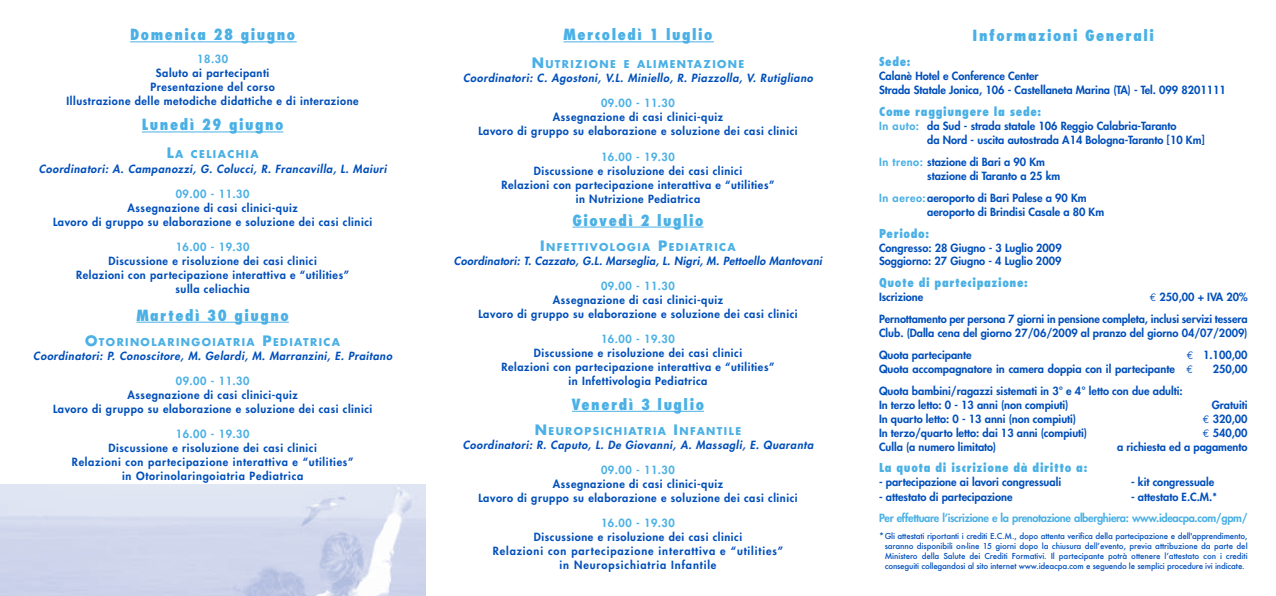
<style>
.page{position:relative;width:1276px;height:596px;background:#fff}
.page>*{position:absolute;margin:0;border:0;box-sizing:border-box;transform-origin:0 0}
.t1{font:800 condensed 15px "Futura";letter-spacing:.1em;color:#4ab0e5}
.t2{font:800 condensed 12px "Futura";letter-spacing:.05em;color:#4ab0e5}
.t3{font:800 11px/14px "Futura Std";letter-spacing:.05em;color:#004fbb;text-align:center}
.t4{font:800 11px/14px "Futura Std";color:#004fbb}
.t5{font:italic 800 11px "Futura Std";letter-spacing:.05em;color:#004fbb}
.t6{font:800 11px "Futura Std";letter-spacing:-.03em;color:#4ab0e5}
.t7{font:800 11px/14px "Futura Std";letter-spacing:.08em;color:#004fbb;text-align:center}
.t8{font:800 11px/22px "Futura Std";letter-spacing:-.01em;color:#004fbb;text-align:right}
.t9{font:italic 800 11px "Futura Std";letter-spacing:.025em;color:#004fbb}
.t10{font:700 10.5px "Futura";letter-spacing:.135em;color:#4ab0e5}
.t11{font:500 8px/10px "Futura";letter-spacing:-.02em;color:#004fbb;text-align:justify}
.s1{font-size:14px}
.s2{color:#4ab0e5}
.s3{font-family:"Euro Mono";font-weight:400}
</style>
<div class="page">
<hr style="left:130px;top:41px;width:167px;height:1px;background:#4ab0e5">
<hr style="left:142px;top:131px;width:141px;height:1px;background:#4ab0e5">
<hr style="left:136px;top:321px;width:153px;height:1px;background:#4ab0e5">
<hr style="left:563px;top:41px;width:151px;height:1px;background:#4ab0e5">
<hr style="left:572px;top:226px;width:131px;height:1px;background:#4ab0e5">
<hr style="left:572px;top:410px;width:132px;height:1px;background:#4ab0e5">
<img style="left:0;top:484px;width:425px;height:111px">
<h1 class="t1" style="left:130px;top:28px;width:167px">Domenica 28 giugno</h1>
<p class="t6" style="left:197px;top:54px;width:32px">18.30</p>
<p class="t3" style="left:67px;top:67px;width:293px">Saluto ai partecipanti<br>Presentazione del corso<br>Illustrazione delle metodiche didattiche e di interazione</p>
<h1 class="t1" style="left:142px;top:118px;width:143px">Lunedì 29 giugno</h1>
<p class="t10" style="left:167px;top:150px;width:93px"><span class="s1">L</span>A CELIACHIA</p>
<p class="t5" style="left:39px;top:163px;width:349px">Coordinatori: A. Campanozzi, G. Colucci, R. Francavilla, L. Maiuri</p>
<p class="t6" style="left:176px;top:188px;width:75px">09.00 - 11.30</p>
<p class="t3" style="left:53px;top:201px;width:321px">Assegnazione di casi clinici-quiz<br>Lavoro di gruppo su elaborazione e soluzione dei casi clinici</p>
<p class="t6" style="left:176px;top:241px;width:75px">16.00 - 19.30</p>
<p class="t3" style="left:76px;top:254px;width:274px">Discussione e risoluzione dei casi clinici<br>Relazioni con partecipazione interattiva e “utilities” sulla celiachia</p>
<h1 class="t1" style="left:136px;top:308px;width:154px">Martedì 30 giugno</h1>
<p class="t10" style="left:85px;top:337px;width:256px"><span class="s1">O</span>TORINOLARINGOIATRIA <span class="s1">P</span>EDIATRICA</p>
<p class="t5" style="left:33px;top:350px;width:360px">Coordinatori: P. Conoscitore, M. Gelardi, M. Marranzini, E. Praitano</p>
<p class="t6" style="left:176px;top:375px;width:75px">09.00 - 11.30</p>
<p class="t3" style="left:53px;top:388px;width:321px">Assegnazione di casi clinici-quiz<br>Lavoro di gruppo su elaborazione e soluzione dei casi clinici</p>
<p class="t6" style="left:176px;top:428px;width:75px">16.00 - 19.30</p>
<p class="t3" style="left:72px;top:441px;width:283px">Discussione e risoluzione dei casi clinici<br>Relazioni con partecipazione interattiva e “utilities” in Otorinolaringoiatria Pediatrica</p>
<h1 class="t1" style="left:563px;top:28px;width:150px">Mercoledì 1 luglio</h1>
<p class="t10" style="left:532px;top:60px;width:214px"><span class="s1">N</span>UTRIZIONE E ALIMENTAZIONE</p>
<p class="t5" style="left:463px;top:73px;width:351px">Coordinatori: C. Agostoni, V.L. Miniello, R. Piazzolla, V. Rutigliano</p>
<p class="t6" style="left:601px;top:98px;width:75px">09.00 - 11.30</p>
<p class="t3" style="left:478px;top:111px;width:321px">Assegnazione di casi clinici-quiz<br>Lavoro di gruppo su elaborazione e soluzione dei casi clinici</p>
<p class="t6" style="left:601px;top:151px;width:75px">16.00 - 19.30</p>
<p class="t3" style="left:501px;top:164px;width:274px">Discussione e risoluzione dei casi clinici<br>Relazioni con partecipazione interattiva e “utilities” in Nutrizione Pediatrica</p>
<h1 class="t1" style="left:572px;top:213px;width:133px">Giovedì 2 luglio</h1>
<p class="t10" style="left:540px;top:242px;width:197px"><span class="s1">I</span>NFETTIVOLOGIA <span class="s1">P</span>EDIATRICA</p>
<p class="t9" style="left:454px;top:255px;width:369px">Coordinatori: T. Cazzato, G.L. Marseglia, L. Nigri, M. Pettoello Mantovani</p>
<p class="t6" style="left:601px;top:280px;width:75px">09.00 - 11.30</p>
<p class="t3" style="left:478px;top:293px;width:321px">Assegnazione di casi clinici-quiz<br>Lavoro di gruppo su elaborazione e soluzione dei casi clinici</p>
<p class="t6" style="left:601px;top:333px;width:75px">16.00 - 19.30</p>
<p class="t3" style="left:501px;top:346px;width:274px">Discussione e risoluzione dei casi clinici<br>Relazioni con partecipazione interattiva e “utilities” in Infettivologia Pediatrica</p>
<h1 class="t1" style="left:572px;top:397px;width:133px">Venerdì 3 luglio</h1>
<p class="t10" style="left:535px;top:426px;width:208px"><span class="s1">N</span>EUROPSICHIATRIA <span class="s1">I</span>NFANTILE</p>
<p class="t5" style="left:463px;top:439px;width:352px">Coordinatori: R. Caputo, L. De Giovanni, A. Massagli, E. Quaranta</p>
<p class="t6" style="left:601px;top:464px;width:75px">09.00 - 11.30</p>
<p class="t3" style="left:478px;top:477px;width:321px">Assegnazione di casi clinici-quiz<br>Lavoro di gruppo su elaborazione e soluzione dei casi clinici</p>
<p class="t6" style="left:601px;top:517px;width:75px">16.00 - 19.30</p>
<p class="t7" style="left:493px;top:530px;width:292px">Discussione e risoluzione dei casi clinici<br>Relazioni con partecipazione interattiva e “utilities” in Neuropsichiatria Infantile</p>
<h1 class="t1" style="left:972px;top:29px;width:183px">Informazioni Generali</h1>
<p class="t2" style="left:879px;top:56px;width:33px">Sede:</p>
<p class="t4" style="left:879px;top:69px;width:348px">Calanè Hotel e Conference Center<br>Strada Statale Jonica, 106 - Castellaneta Marina (TA) - Tel. 099 8201111</p>
<p class="t2" style="left:879px;top:106px;width:164px">Come raggiungere la sede:</p>
<p class="t4" style="left:927px;top:119px;width:279px;text-indent:-48px"><span class="s2">In auto:</span> da Sud - strada statale 106 Reggio Calabria-Taranto<br>da Nord - uscita autostrada A14 Bologna-Taranto [10 Km]</p>
<p class="t4" style="left:927px;top:155px;width:135px;text-indent:-48px"><span class="s2">In treno:</span> stazione di Bari a 90 Km stazione di Taranto a 25 km</p>
<p class="t4" style="left:927px;top:191px;width:179px;text-indent:-48px"><span class="s2">In aereo:</span>aeroporto di Bari Palese a 90 Km aeroporto di Brindisi Casale a 80 Km</p>
<p class="t2" style="left:879px;top:228px;width:52px">Periodo:</p>
<p class="t4" style="left:879px;top:242px;width:184px;line-height:13.2px">Congresso: 28 Giugno - 3 Luglio 2009<br>Soggiorno: 27 Giugno - 4 Luglio 2009</p>
<p class="t2" style="left:879px;top:277px;width:150px">Quote di partecipazione:</p>
<p class="t4" style="left:879px;top:291px;width:46px">Iscrizione</p>
<p class="t8" style="left:879px;top:287px;width:370px"><span class="s3">€</span> 250,00 + IVA 20%<br>Pernottamento per persona 7 giorni in pensione completa, inclusi servizi tessera</p>
<p class="t4" style="left:879px;top:323px;width:370px;line-height:22px">Club. (Dalla cena del giorno 27/06/2009 al pranzo del giorno 04/07/2009)<br>Quota partecipante</p>
<p class="t4" style="left:879px;top:349px;width:370px;text-indent:308px"><span class="s3">€</span> 1.100,00<br>Quota accompagnatore in camera doppia con il partecipante <span class="s3">€</span></p>
<p class="t3" style="left:1212px;top:363px;width:36px">250,00</p>
<p class="t4" style="left:879px;top:385px;width:305px">Quota bambini/ragazzi sistemati in 3° e 4° letto con due adulti:<br>In terzo letto: 0 - 13 anni (non compiuti)</p>
<p class="t4" style="left:1211px;top:399px;width:37px">Gratuiti</p>
<p class="t4" style="left:879px;top:413px;width:198px">In quarto letto: 0 - 13 anni (non compiuti)</p>
<p class="t3" style="left:1203px;top:413px;width:46px"><span class="s3">€</span> 320,00</p>
<p class="t4" style="left:879px;top:427px;width:209px">In terzo/quarto letto: dai 13 anni (compiuti)</p>
<p class="t3" style="left:1203px;top:427px;width:46px"><span class="s3">€</span> 540,00</p>
<p class="t4" style="left:879px;top:441px;width:119px">Culla (a numero limitato)</p>
<p class="t4" style="left:1117px;top:441px;width:132px">a richiesta ed a pagamento</p>
<p class="t2" style="left:879px;top:462px;width:210px">La quota di iscrizione dà diritto a:</p>
<p class="t4" style="left:879px;top:476px;width:184px">- partecipazione ai lavori congressuali</p>
<p class="t4" style="left:1131px;top:476px;width:85px">- kit congressuale</p>
<p class="t4" style="left:879px;top:490px;width:135px">- attestato di partecipazione</p>
<p class="t4" style="left:1131px;top:490px;width:87px">- attestato E.C.M.*</p>
<p class="t6" style="left:879px;top:512px;width:370px">Per effettuare l’iscrizione e la prenotazione alberghiera: www.ideacpa.com/gpm/</p>
<p class="t11" style="left:884px;top:530px;width:364px;text-indent:-6px">*Gli attestati riportanti i crediti E.C.M., dopo attenta verifica della partecipazione e dell'apprendimento, saranno disponibili on-line 15 giorni dopo la chiusura dell’evento, previa attribuzione da parte del Ministero della Salute dei Crediti Formativi. Il partecipante potrà ottenere l’attestato con i crediti conseguiti collegandosi al sito internet www.ideacpa.com e seguendo le semplici procedure ivi indicate.</p>
</div>
